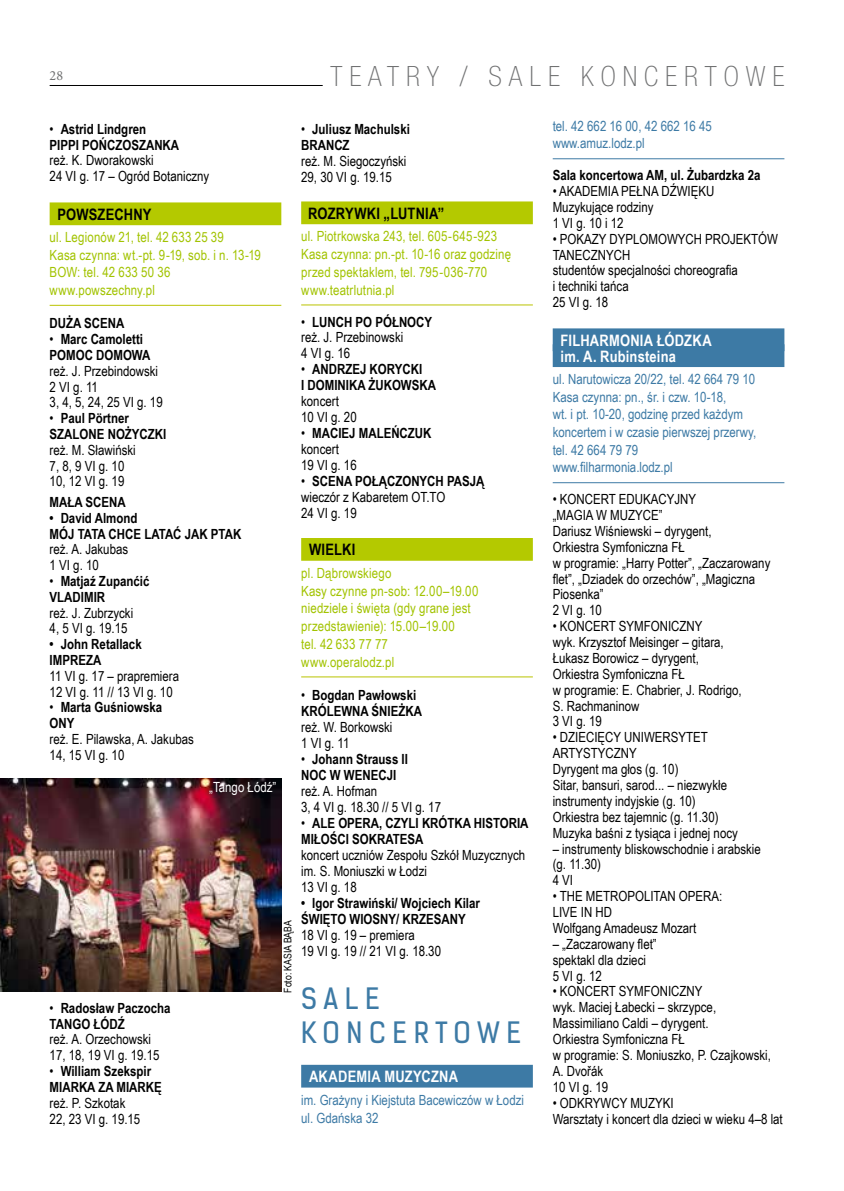
<style>
.page{position:relative;width:844px;height:1191px;background:#fff}
.page>*{position:absolute;margin:0;border:0;box-sizing:border-box;transform-origin:0 0}
.t1{font:100 condensed 28px "Helvetica Neue LT Pro";letter-spacing:.25em;color:#707172}
.t2{font:28px/33.8px "Kelson Sans";letter-spacing:.24em;color:#3d7aa5}
.t3{font:700 15.75px/15.9px "Arial Narrow";letter-spacing:.015em;color:#fff}
.t4{font:700 15.75px "Arial Narrow";letter-spacing:.01em;color:#000}
.t5{font:14px/15.9px "Arial Narrow";color:#000}
.t6{font:700 14px/15.8px "Arial Narrow";color:#000}
.t7{font:14px/17.7px "Arial Narrow";letter-spacing:.015em;color:#a2c301}
.t8{font:14px/17.7px "Arial Narrow";color:#3d7aa5}
.t9{font:14px "Arial Narrow";color:#fff}
.t10{font:14px "Minion Pro";color:#707172}
.t11{font:10.5px "Arial Narrow";color:#000}
.s1{font-weight:400}
.s2{font-weight:700}
</style>
<div class="page">
<div style="left:50px;top:202px;width:231px;height:23px;background:#b4c900"></div>
<hr style="left:50px;top:305px;width:231px;height:1px;background:#bac300">
<div style="left:301px;top:201px;width:231px;height:23px;background:#b4c900"></div>
<hr style="left:301px;top:304px;width:231px;height:1px;background:#bac300">
<div style="left:301px;top:538px;width:231px;height:23px;background:#b4c900"></div>
<hr style="left:301px;top:676px;width:231px;height:1px;background:#bac300">
<div style="left:301px;top:1064px;width:231px;height:23px;background:#3d7aa5"></div>
<hr style="left:552px;top:158px;width:232px;height:1px;background:#3d7aa5">
<div style="left:552px;top:328px;width:232px;height:23px;background:#3d7aa5"></div>
<div style="left:552px;top:344px;width:232px;height:23px;background:#3d7aa5"></div>
<hr style="left:552px;top:482px;width:232px;height:1px;background:#3d7aa5">
<hr style="left:50px;top:85px;width:272px;height:1px;background:#000">
<img style="left:0;top:778px;width:281px;height:213px">
<p class="t10" style="left:50px;top:66px;width:15px">28</p>
<h1 class="t1" style="left:330px;top:61px;width:455px">TEATRY / SALE KONCERTOWE</h1>
<p class="t6" style="left:50px;top:120px;width:131px"><span class="s1">•</span> Astrid Lindgren<br>PIPPI POŃCZOSZANKA</p>
<p class="t5" style="left:50px;top:152px;width:161px">reż. K. Dworakowski<br>24 VI g. 17 – Ogród Botaniczny</p>
<p class="t4" style="left:57px;top:202px;width:95px">POWSZECHNY</p>
<p class="t7" style="left:50px;top:228px;width:213px">ul. Legionów 21, tel. 42 633 25 39<br>Kasa czynna: wt.-pt. 9-19, sob. i n. 13-19<br>BOW: tel. 42 633 50 36 www.powszechny.pl</p>
<p class="t6" style="left:50px;top:315px;width:76px">DUŻA SCENA</p>
<p class="t6" style="left:50px;top:331px;width:102px"><span class="s1">•</span> Marc Camoletti<br>POMOC DOMOWA</p>
<p class="t5" style="left:50px;top:362px;width:114px">reż. J. Przebindowski<br>2 VI g. 11<br>3, 4, 5, 24, 25 VI g. 19</p>
<p class="t6" style="left:50px;top:410px;width:118px"><span class="s1">•</span> Paul Pörtner<br>SZALONE NOŻYCZKI</p>
<p class="t5" style="left:50px;top:441px;width:88px">reż. M. Sławiński<br>7, 8, 9 VI g. 10<br>10, 12 VI g. 19</p>
<p class="t6" style="left:50px;top:493px;width:78px">MAŁA SCENA</p>
<p class="t6" style="left:50px;top:509px;width:193px">• David Almond<br>MÓJ TATA CHCE LATAĆ JAK PTAK</p>
<p class="t5" style="left:50px;top:541px;width:80px">reż. A. Jakubas<br>1 VI g. 10</p>
<p class="t6" style="left:50px;top:572px;width:101px"><span class="s1">•</span> Matjaź Zupanćić<br>VLADIMIR</p>
<p class="t5" style="left:50px;top:604px;width:85px">reż. J. Zubrzycki<br>4, 5 VI g. 19.15</p>
<p class="t6" style="left:50px;top:635px;width:94px">• John Retallack<br>IMPREZA</p>
<p class="t5" style="left:50px;top:667px;width:131px">11 VI g. 17 – prapremiera<br>12 VI g. 11 // 13 VI g. 10</p>
<p class="t6" style="left:50px;top:699px;width:114px"><span class="s1">•</span> Marta Guśniowska<br>ONY</p>
<p class="t5" style="left:50px;top:730px;width:146px">reż. E. Pilawska, A. Jakubas<br>14, 15 VI g. 10</p>
<p class="t6" style="left:301px;top:120px;width:110px"><span class="s1">•</span> Juliusz Machulski<br>BRANCZ</p>
<p class="t5" style="left:301px;top:152px;width:107px">reż. M. Siegoczyński<br>29, 30 VI g. 19.15</p>
<p class="t4" style="left:308px;top:201px;width:137px">ROZRYWKI „LUTNIA”</p>
<p class="t7" style="left:301px;top:227px;width:211px">ul. Piotrkowska 243, tel. 605-645-923<br>Kasa czynna: pn.-pt. 10-16 oraz godzinę przed spektaklem, tel. 795-036-770 www.teatrlutnia.pl</p>
<p class="t5" style="left:301px;top:313px;width:132px">• <span class="s2">LUNCH PO PÓŁNOCY </span>reż. J. Przebinowski<br>4 VI g. 16</p>
<p class="t6" style="left:301px;top:361px;width:136px"><span class="s1">•</span> ANDRZEJ KORYCKI<br>I DOMINIKA ŻUKOWSKA</p>
<p class="t5" style="left:301px;top:393px;width:57px">koncert<br>10 VI g. 20</p>
<p class="t5" style="left:301px;top:425px;width:132px">• <span class="s2">MACIEJ MALEŃCZUK </span>koncert<br>19 VI g. 16</p>
<p class="t5" style="left:301px;top:473px;width:185px">• <span class="s2">SCENA POŁĄCZONYCH PASJĄ </span>wieczór z Kabaretem OT.TO<br>24 VI g. 19</p>
<p class="t4" style="left:309px;top:538px;width:48px">WIELKI</p>
<p class="t7" style="left:301px;top:563px;width:179px">pl. Dąbrowskiego<br>Kasy czynne pn-sob: 12.00–19.00 niedziele i święta (gdy grane jest przedstawienie): 15.00–19.00<br>tel. 42 633 77 77 www.operalodz.pl</p>
<p class="t6" style="left:301px;top:686px;width:122px"><span class="s1">•</span> Bogdan Pawłowski<br>KRÓLEWNA ŚNIEŻKA</p>
<p class="t5" style="left:301px;top:718px;width:93px">reż. W. Borkowski<br>1 VI g. 11</p>
<p class="t6" style="left:301px;top:750px;width:108px"><span class="s1">•</span> Johann Strauss II<br>NOC W WENECJI</p>
<p class="t5" style="left:301px;top:782px;width:141px">reż. A. Hofman<br>3, 4 VI g. 18.30 // 5 VI g. 17</p>
<p class="t6" style="left:301px;top:814px;width:229px"><span class="s1">•</span> ALE OPERA, CZYLI KRÓTKA HISTORIA<br>MIŁOŚCI SOKRATESA</p>
<p class="t5" style="left:301px;top:846px;width:225px">koncert uczniów Zespołu Szkół Muzycznych im. S. Moniuszki w Łodzi<br>13 VI g. 18</p>
<p class="t6" style="left:301px;top:894px;width:180px">• Igor Strawiński/ Wojciech Kilar<br>ŚWIĘTO WIOSNY/ KRZESANY</p>
<p class="t5" style="left:301px;top:926px;width:141px">18 VI g. 19 – premiera<br>19 VI g. 19 // 21 VI g. 18.30</p>
<h1 class="t2" style="left:301px;top:982px;width:221px">SALE<br>KONCERTOWE</h1>
<p class="t3" style="left:309px;top:1067px;width:150px">AKADEMIA MUZYCZNA</p>
<p class="t8" style="left:301px;top:1090px;width:224px">im. Grażyny i Kiejstuta Bacewiczów w Łodzi ul. Gdańska 32</p>
<p class="t9" style="left:209px;top:777px;width:69px">„Tango Łódź”</p>
<p class="t11" style="left:280px;top:992px;width:74px;rotate:-90deg">Foto: KASIA BĄBA</p>
<p class="t6" style="left:50px;top:999px;width:122px"><span class="s1">•</span> Radosław Paczocha<br>TANGO ŁÓDŹ</p>
<p class="t5" style="left:50px;top:1031px;width:111px">reż. A. Orzechowski<br>17, 18, 19 VI g. 19.15</p>
<p class="t6" style="left:50px;top:1062px;width:114px"><span class="s1">•</span> William Szekspir<br>MIARKA ZA MIARKĘ</p>
<p class="t5" style="left:50px;top:1094px;width:92px">reż. P. Szkotak<br>22, 23 VI g. 19.15</p>
<p class="t8" style="left:552px;top:116px;width:160px">tel. 42 662 16 00, 42 662 16 45 www.amuz.lodz.pl</p>
<p class="t6" style="left:552px;top:167px;width:209px">Sala koncertowa AM, ul. Żubardzka 2a</p>
<p class="t5" style="left:552px;top:183px;width:163px">• AKADEMIA PEŁNA DŹWIĘKU<br>Muzykujące rodziny<br>1 VI g. 10 i 12</p>
<p class="t5" style="left:552px;top:230px;width:227px">• POKAZY DYPLOMOWYCH PROJEKTÓW<br>TANECZNYCH<br>studentów specjalności choreografia<br>i techniki tańca<br>25 VI g. 18</p>
<p class="t3" style="left:560px;top:331px;width:153px">FILHARMONIA ŁÓDZKA im. A. Rubinsteina</p>
<p class="t8" style="left:552px;top:370px;width:205px">ul. Narutowicza 20/22, tel. 42 664 79 10<br>Kasa czynna: pn., śr. i czw. 10-18,<br>wt. i pt. 10-20, godzinę przed każdym koncertem i w czasie pierwszej przerwy, tel. 42 664 79 79 www.filharmonia.lodz.pl</p>
<p class="t5" style="left:552px;top:491px;width:219px">• KONCERT EDUKACYJNY<br>„MAGIA W MUZYCE”<br>Dariusz Wiśniewski – dyrygent,<br>Orkiestra Symfoniczna FŁ<br>w programie: „Harry Potter”, „Zaczarowany flet”, „Dziadek do orzechów”, „Magiczna<br>Piosenka”<br>2 VI g. 10</p>
<p class="t5" style="left:552px;top:618px;width:190px">• KONCERT SYMFONICZNY<br>wyk. Krzysztof Meisinger – gitara,<br>Łukasz Borowicz – dyrygent,<br>Orkiestra Symfoniczna FŁ<br>w programie: E. Chabrier, J. Rodrigo,<br>S. Rachmaninow<br>3 VI g. 19</p>
<p class="t5" style="left:552px;top:729px;width:187px">• DZIECIĘCY UNIWERSYTET<br>ARTYSTYCZNY<br>Dyrygent ma głos (g. 10)<br>Sitar, bansuri, sarod... – niezwykłe instrumenty indyjskie (g. 10)<br>Orkiestra bez tajemnic (g. 11.30)<br>Muzyka baśni z tysiąca i jednej nocy</p>
<p class="t5" style="left:552px;top:840px;width:209px">– instrumenty bliskowschodnie i arabskie (g. 11.30)<br>4 VI</p>
<p class="t5" style="left:552px;top:887px;width:171px">• THE METROPOLITAN OPERA:<br>LIVE IN HD<br>Wolfgang Amadeusz Mozart</p>
<p class="t5" style="left:552px;top:935px;width:105px">– „Zaczarowany flet” spektakl dla dzieci<br>5 VI g. 12</p>
<p class="t5" style="left:552px;top:983px;width:220px">• KONCERT SYMFONICZNY<br>wyk. Maciej Łabecki – skrzypce,<br>Massimiliano Caldi – dyrygent.<br>Orkiestra Symfoniczna FŁ<br>w programie: S. Moniuszko, P. Czajkowski,<br>A. Dvořák<br>10 VI g. 19</p>
<p class="t5" style="left:552px;top:1094px;width:231px">• ODKRYWCY MUZYKI<br>Warsztaty i koncert dla dzieci w wieku 4–8 lat</p>
</div>
